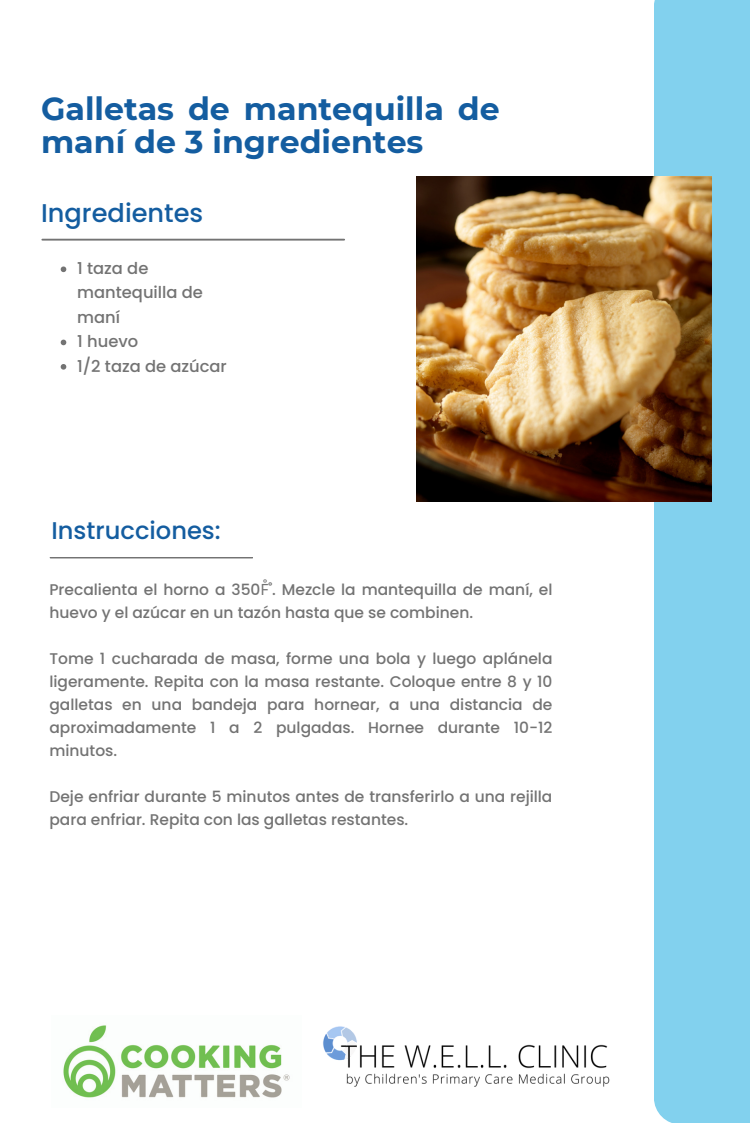
<style>
.page{position:relative;width:750px;height:1125px;background:#fff}
.page>*{position:absolute;margin:0;border:0;box-sizing:border-box;transform-origin:0 0}
.t1{font:700 31.62px/32.8px "Montserrat";color:#145da0}
.t2{font:500 25.62px "Poppins";color:#145da0}
.t3{font:500 24.12px "Poppins";color:#145da0}
.t4{font:500 16.38px/24.4px "Poppins";color:#737373}
.t5{font:500 15.5px/23px "Poppins";color:#737373}
.s1{font-family:"Noto Sans";font-weight:400}
</style>
<div class="page">
<div style="left:654px;top:0;width:96px;height:1123px;background:#82d1ee"></div>
<img style="left:417px;top:176px;width:295px;height:326px">
<hr style="left:42px;top:239px;width:302px;height:2px;background:#737373">
<svg style="left:50px;top:557px;width:203px;height:1px"></svg>
<img style="left:63px;top:1025px;width:227px;height:73px">
<img style="left:323px;top:1026px;width:287px;height:61px">
<svg style="left:61px;top:267px;width:5px;height:5px"></svg>
<svg style="left:61px;top:340px;width:5px;height:5px"></svg>
<svg style="left:61px;top:364px;width:5px;height:6px"></svg>
<p class="t1" style="left:41px;top:92px;width:460px">Galletas de mantequilla de maní de 3 ingredientes</p>
<p class="t2" style="left:41px;top:195px;width:164px">Ingredientes</p>
<p class="t4" style="left:77px;top:256px;width:127px">1 taza de mantequilla de maní</p>
<p class="t4" style="left:77px;top:329px;width:63px">1 huevo</p>
<p class="t4" style="left:77px;top:354px;width:151px">1/2 taza de azúcar</p>
<p class="t3" style="left:52px;top:514px;width:171px">Instrucciones:</p>
<p class="t5" style="left:49px;top:578px;width:505px">Precalienta el horno a 350<span class="s1">F̊</span>˚. Mezcle la mantequilla de maní, el huevo y el azúcar en un tazón hasta que se combinen.</p>
<p class="t5" style="left:49px;top:647px;width:505px;text-align:justify">Tome 1 cucharada de masa, forme una bola y luego aplánela ligeramente. Repita con la masa restante. Coloque entre 8 y 10 galletas en una bandeja para hornear, a una distancia de aproximadamente 1 a 2 pulgadas. Hornee durante 10-12 minutos.</p>
<p class="t5" style="left:49px;top:785px;width:505px">Deje enfriar durante 5 minutos antes de transferirlo a una rejilla para enfriar. Repita con las galletas restantes.</p>
</div>
